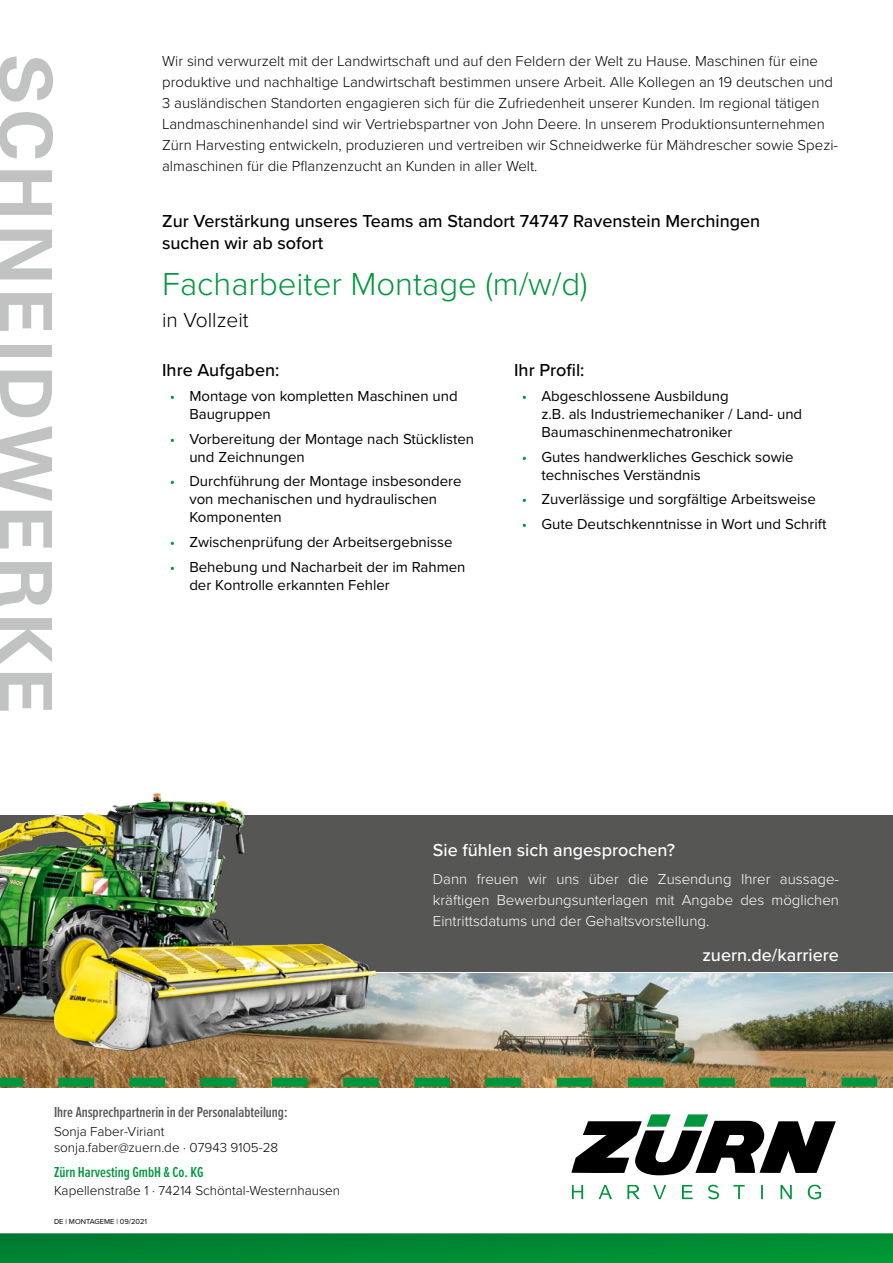
<style>
.page{position:relative;width:893px;height:1263px;background:#fff}
.page>*{position:absolute;margin:0;border:0;box-sizing:border-box;transform-origin:0 0}
.t1{font:700 72px "Univers";letter-spacing:.06em;color:#c1c2c2;scale:1.06 1}
.t2{font:300 33px "Proxima Nova";color:#00963e}
.t3{font:300 21px "Proxima Nova";color:#000}
.t4{font:500 18px/21.6px "Proxima Nova";color:#000}
.t5{font:500 18px "Proxima Nova";color:#fff}
.t6{font:300 15px/21px "Proxima Nova";color:#000}
.t7{font:15px/18px "Proxima Nova";color:#000}
.t8{font:300 15px/21px "Proxima Nova";color:#fff;text-align:justify}
.t9{font:600 15px "Proxima Nova Ex Cn";color:#565655}
.t10{font:600 15px "Proxima Nova Ex Cn";color:#00963e}
.t11{font:300 13.5px/16.2px "Proxima Nova";color:#000}
.t12{font:7.5px "Proxima Nova";color:#000}
.s1{color:#00963e}
</style>
<div class="page">
<svg style="left:571px;top:1114px;width:265px;height:61px"></svg>
<svg style="left:627px;top:1185px;width:13px;height:14px"></svg>
<svg style="left:780px;top:1185px;width:12px;height:14px"></svg>
<svg style="left:807px;top:1184px;width:14px;height:15px"></svg>
<svg style="left:682px;top:1185px;width:11px;height:14px"></svg>
<svg style="left:572px;top:1185px;width:11px;height:14px"></svg>
<svg style="left:708px;top:1184px;width:11px;height:15px"></svg>
<svg style="left:599px;top:1185px;width:13px;height:14px"></svg>
<svg style="left:653px;top:1185px;width:13px;height:14px"></svg>
<svg style="left:733px;top:1185px;width:12px;height:14px"></svg>
<svg style="left:761px;top:1185px;width:2px;height:14px"></svg>
<svg style="left:0;top:1233px;width:893px;height:30px;background:#028934"></svg>
<div style="left:0;top:815px;width:893px;height:156px;background:#565655"></div>
<img style="left:440px;top:973px;width:453px;height:104px">
<svg style="left:0;top:1077px;width:893px;height:10px;background:#5a8744"></svg>
<img style="left:0;top:793px;width:440px;height:284px">
<h1 class="t1" style="left:69px;top:54px;width:625px;rotate:90deg">SCHNEIDWERKE</h1>
<p class="t6" style="left:162px;top:50px;width:677px">Wir sind verwurzelt mit der Landwirtschaft und auf den Feldern der Welt zu Hause. Maschinen für eine produktive und nachhaltige Landwirtschaft bestimmen unsere Arbeit. Alle Kollegen an 19 deutschen und 3 ausländischen Standorten engagieren sich für die Zufriedenheit unserer Kunden. Im regional tätigen Landmaschinenhandel sind wir Vertriebspartner von John Deere. In unserem Produktionsunternehmen Zürn Harvesting entwickeln, produzieren und vertreiben wir Schneidwerke für Mähdrescher sowie Spezi&shy;almaschinen für die Pflanzenzucht an Kunden in aller Welt.</p>
<p class="t4" style="left:162px;top:210px;width:600px">Zur Verstärkung unseres Teams am Standort 74747 Ravenstein Merchingen suchen wir ab sofort</p>
<h2 class="t2" style="left:162px;top:259px;width:427px">Facharbeiter Montage (m/w/d)</h2>
<h3 class="t3" style="left:162px;top:304px;width:88px">in Vollzeit</h3>
<p class="t4" style="left:162px;top:358px;width:119px">Ihre Aufgaben:</p>
<p class="t7" style="left:189px;top:386px;width:270px;text-indent:-20px"><span class="s1">•</span> Montage von kompletten Maschinen und<br>Baugruppen</p>
<p class="t7" style="left:189px;top:429px;width:286px;text-indent:-20px"><span class="s1">•</span> Vorbereitung der Montage nach Stücklisten und Zeichnungen</p>
<p class="t7" style="left:189px;top:472px;width:274px;text-indent:-20px"><span class="s1">•</span> Durchführung der Montage insbesondere von mechanischen und hydraulischen<br>Komponenten</p>
<p class="t7" style="left:170px;top:532px;width:284px"><span class="s1">•</span> Zwischenprüfung der Arbeitsergebnisse</p>
<p class="t7" style="left:189px;top:557px;width:278px;text-indent:-20px"><span class="s1">•</span> Behebung und Nacharbeit der im Rahmen der Kontrolle erkannten Fehler</p>
<p class="t4" style="left:514px;top:358px;width:72px">Ihr Profil:</p>
<p class="t7" style="left:541px;top:386px;width:262px;text-indent:-20px"><span class="s1">•</span> Abgeschlossene Ausbildung<br>z.B. als Industriemechaniker / Land- und<br>Baumaschinenmechatroniker</p>
<p class="t7" style="left:541px;top:447px;width:254px;text-indent:-20px"><span class="s1">•</span> Gutes handwerkliches Geschick sowie technisches Verständnis</p>
<p class="t7" style="left:522px;top:490px;width:296px"><span class="s1">•</span> Zuverlässige und sorgfältige Arbeitsweise</p>
<p class="t7" style="left:522px;top:514px;width:306px"><span class="s1">•</span> Gute Deutschkenntnisse in Wort und Schrift</p>
<p class="t9" style="left:54px;top:1101px;width:235px">Ihre Ansprechpartnerin in der Personalabteilung:</p>
<p class="t11" style="left:54px;top:1122px;width:226px">Sonja Faber-Viriant sonja.faber@zuern.de · 07943 9105-28</p>
<p class="t10" style="left:54px;top:1161px;width:151px">Zürn Harvesting GmbH &amp; Co. KG</p>
<p class="t11" style="left:54px;top:1182px;width:288px">Kapellenstraße 1 · 74214 Schöntal-Westernhausen</p>
<p class="t12" style="left:54px;top:1216px;width:95px">DE | MONTAGEME | 09/2021</p>
<p class="t5" style="left:433px;top:837px;width:244px">Sie fühlen sich angesprochen?</p>
<p class="t8" style="left:433px;top:868px;width:408px">Dann freuen wir uns über die Zusendung Ihrer aussage&shy;kräftigen Bewerbungsunterlagen mit Angabe des möglichen Eintrittsdatums und der Gehaltsvorstellung.</p>
<p class="t5" style="left:702px;top:941px;width:138px">zuern.de/karriere</p>
</div>
